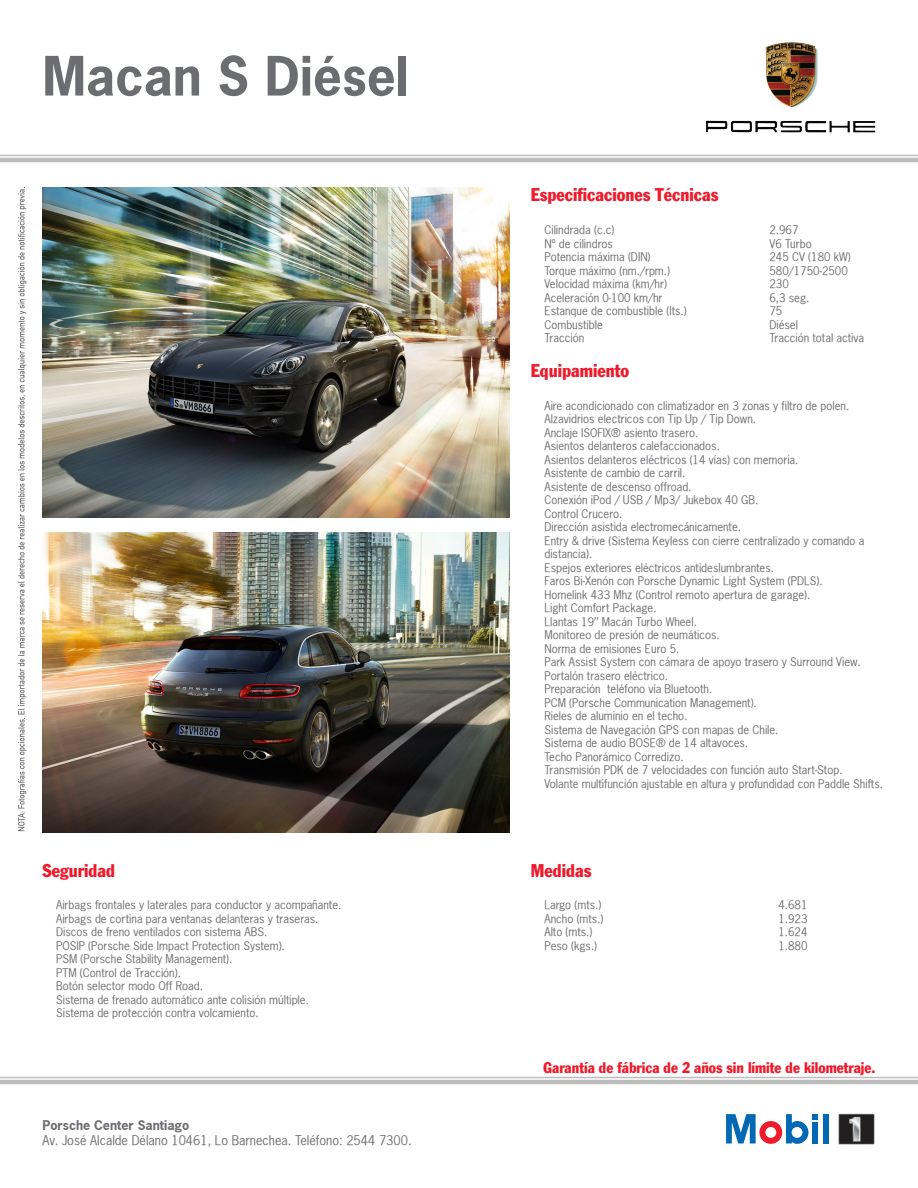
<style>
.page{position:relative;width:918px;height:1188px;background:#fff}
.page>*{position:absolute;margin:0;border:0;box-sizing:border-box;transform-origin:0 0}
.t1{font:700 51px "Porsche News Gothic";color:#6c6d70}
.t2{font:condensed 18px "Porsche Franklin Gothic";color:#ee1b2c}
.t3{font:condensed 15px "Porsche Franklin Gothic";color:#ee1b2c}
.t4{font:12.6px "Porsche News Gothic";color:#6c6d70}
.t5{font:700 12.6px "Porsche News Gothic";color:#6c6d70}
.t6{font:11.25px/13.5px "Porsche News Gothic";color:#6c6d70}
</style>
<div class="page">
<img style="left:766px;top:42px;width:27px;height:56px">
<hr style="left:0;top:158px;width:918px;height:4px;background:#bdbcbc">
<hr style="left:0;top:155px;width:918px;height:1px;background:#231f20">
<img style="left:43px;top:188px;width:466px;height:330px">
<img style="left:43px;top:533px;width:466px;height:299px">
<hr style="left:0;top:1080px;width:918px;height:4px;background:#bdbcbc">
<hr style="left:0;top:1077px;width:918px;height:1px;background:#231f20">
<div style="left:823px;top:1114px;width:6px;height:29px;background:#0168b3"></div>
<svg style="left:726px;top:1114px;width:92px;height:30px"></svg>
<div style="left:812px;top:1122px;width:6px;height:21px;background:#0168b3"></div>
<img style="left:838px;top:1113px;width:37px;height:32px">
<svg style="left:18px;top:189px;width:8px;height:642px"></svg>
<p class="t1" style="left:43px;top:43px;width:368px">Macan S Diésel</p>
<p class="t2" style="left:43px;top:859px;width:74px">Seguridad</p>
<p class="t6" style="left:56px;top:898px;width:287px">Airbags frontales y laterales para conductor y acompañante.</p>
<p class="t6" style="left:56px;top:912px;width:264px">Airbags de cortina para ventanas delanteras y traseras.</p>
<p class="t6" style="left:56px;top:925px;width:213px">Discos de freno ventilados con sistema ABS.</p>
<p class="t6" style="left:56px;top:939px;width:230px">POSIP (Porsche Side Impact Protection System).</p>
<p class="t6" style="left:56px;top:952px;width:178px">PSM (Porsche Stability Management).</p>
<p class="t6" style="left:56px;top:966px;width:126px">PTM (Control de Tracción).</p>
<p class="t6" style="left:56px;top:979px;width:148px">Botón selector modo Off Road.</p>
<p class="t6" style="left:56px;top:993px;width:254px">Sistema de frenado automático ante colisión múltiple.</p>
<p class="t6" style="left:56px;top:1006px;width:204px">Sistema de protección contra volcamiento.</p>
<p class="t5" style="left:43px;top:1117px;width:148px">Porsche Center Santiago</p>
<p class="t4" style="left:43px;top:1133px;width:371px">Av. José Alcalde Délano 10461, Lo Barnechea. Teléfono: 2544 7300.</p>
<p class="t2" style="left:531px;top:184px;width:189px">Especificaciones Técnicas</p>
<p class="t6" style="left:544px;top:223px;width:72px">Cilindrada (c.c)</p>
<p class="t6" style="left:769px;top:223px;width:31px">2.967</p>
<p class="t6" style="left:544px;top:237px;width:70px">Nº de cilindros</p>
<p class="t6" style="left:769px;top:237px;width:44px">V6 Turbo</p>
<p class="t6" style="left:544px;top:250px;width:108px">Potencia máxima (DIN)</p>
<p class="t6" style="left:769px;top:250px;width:83px">245 CV (180 kW)</p>
<p class="t6" style="left:544px;top:264px;width:127px">Torque máximo (nm./rpm.)</p>
<p class="t6" style="left:769px;top:264px;width:80px">580/1750-2500</p>
<p class="t6" style="left:544px;top:277px;width:124px">Velocidad máxima (km/hr)</p>
<p class="t6" style="left:769px;top:277px;width:21px">230</p>
<p class="t6" style="left:544px;top:291px;width:120px">Aceleración 0-100 km/hr</p>
<p class="t6" style="left:769px;top:291px;width:42px">6,3 seg.</p>
<p class="t6" style="left:544px;top:304px;width:144px">Estanque de combustible (lts.)</p>
<p class="t6" style="left:769px;top:304px;width:14px">75</p>
<p class="t6" style="left:544px;top:318px;width:60px">Combustible</p>
<p class="t6" style="left:769px;top:318px;width:30px">Diésel</p>
<p class="t6" style="left:544px;top:331px;width:41px">Tracción</p>
<p class="t6" style="left:769px;top:331px;width:96px">Tracción total activa</p>
<p class="t2" style="left:531px;top:360px;width:100px">Equipamiento</p>
<p class="t6" style="left:544px;top:399px;width:306px">Aire acondicionado con climatizador en 3 zonas y filtro de polen.</p>
<p class="t6" style="left:544px;top:412px;width:213px">Alzavidrios electricos con Tip Up / Tip Down.</p>
<p class="t6" style="left:544px;top:426px;width:155px">Anclaje ISOFIX® asiento trasero.</p>
<p class="t6" style="left:544px;top:439px;width:177px">Asientos delanteros calefaccionados.</p>
<p class="t6" style="left:544px;top:453px;width:256px">Asientos delanteros eléctricos (14 vías) con memoria.</p>
<p class="t6" style="left:544px;top:466px;width:143px">Asistente de cambio de carril.</p>
<p class="t6" style="left:544px;top:480px;width:149px">Asistente de descenso offroad.</p>
<p class="t6" style="left:544px;top:493px;width:215px">Conexión iPod / USB / Mp3/ Jukebox 40 GB.</p>
<p class="t6" style="left:544px;top:507px;width:79px">Control Crucero.</p>
<p class="t6" style="left:544px;top:520px;width:198px">Dirección asistida electromecánicamente.</p>
<p class="t6" style="left:544px;top:534px;width:321px">Entry &amp; drive (Sistema Keyless con cierre centralizado y comando a distancia).</p>
<p class="t6" style="left:544px;top:561px;width:231px">Espejos exteriores eléctricos antideslumbrantes.</p>
<p class="t6" style="left:544px;top:574px;width:280px">Faros Bi-Xenón con Porsche Dynamic Light System (PDLS).</p>
<p class="t6" style="left:544px;top:588px;width:268px">Homelink 433 Mhz (Control remoto apertura de garage).</p>
<p class="t6" style="left:544px;top:601px;width:114px">Light Comfort Package.</p>
<p class="t6" style="left:544px;top:615px;width:154px">Llantas 19’’ Macán Turbo Wheel.</p>
<p class="t6" style="left:544px;top:628px;width:177px">Monitoreo de presión de neumáticos.</p>
<p class="t6" style="left:544px;top:642px;width:136px">Norma de emisiones Euro 5.</p>
<p class="t6" style="left:544px;top:655px;width:318px">Park Assist System con cámara de apoyo trasero y Surround View.</p>
<p class="t6" style="left:544px;top:669px;width:125px">Portalón trasero eléctrico.</p>
<p class="t6" style="left:544px;top:682px;width:170px">Preparación teléfono vía Bluetooth.</p>
<p class="t6" style="left:544px;top:696px;width:214px">PCM (Porsche Communication Management).</p>
<p class="t6" style="left:544px;top:709px;width:145px">Rieles de aluminio en el techo.</p>
<p class="t6" style="left:544px;top:723px;width:236px">Sistema de Navegación GPS con mapas de Chile.</p>
<p class="t6" style="left:544px;top:736px;width:205px">Sistema de audio BOSE® de 14 altavoces.</p>
<p class="t6" style="left:544px;top:750px;width:141px">Techo Panorámico Corredizo.</p>
<p class="t6" style="left:544px;top:763px;width:300px">Transmisión PDK de 7 velocidades con función auto Start-Stop.</p>
<p class="t6" style="left:544px;top:777px;width:340px">Volante multifunción ajustable en altura y profundidad con Paddle Shifts.</p>
<p class="t2" style="left:531px;top:859px;width:62px">Medidas</p>
<p class="t6" style="left:544px;top:898px;width:58px">Largo (mts.)</p>
<p class="t6" style="left:778px;top:898px;width:31px">4.681</p>
<p class="t6" style="left:544px;top:912px;width:61px">Ancho (mts.)</p>
<p class="t6" style="left:778px;top:912px;width:31px">1.923</p>
<p class="t6" style="left:544px;top:925px;width:50px">Alto (mts.)</p>
<p class="t6" style="left:778px;top:925px;width:31px">1.624</p>
<p class="t6" style="left:544px;top:939px;width:54px">Peso (kgs.)</p>
<p class="t6" style="left:778px;top:939px;width:31px">1.880</p>
<p class="t3" style="left:544px;top:1058px;width:333px">Garantía de fábrica de 2 años sin límite de kilometraje.</p>
</div>
